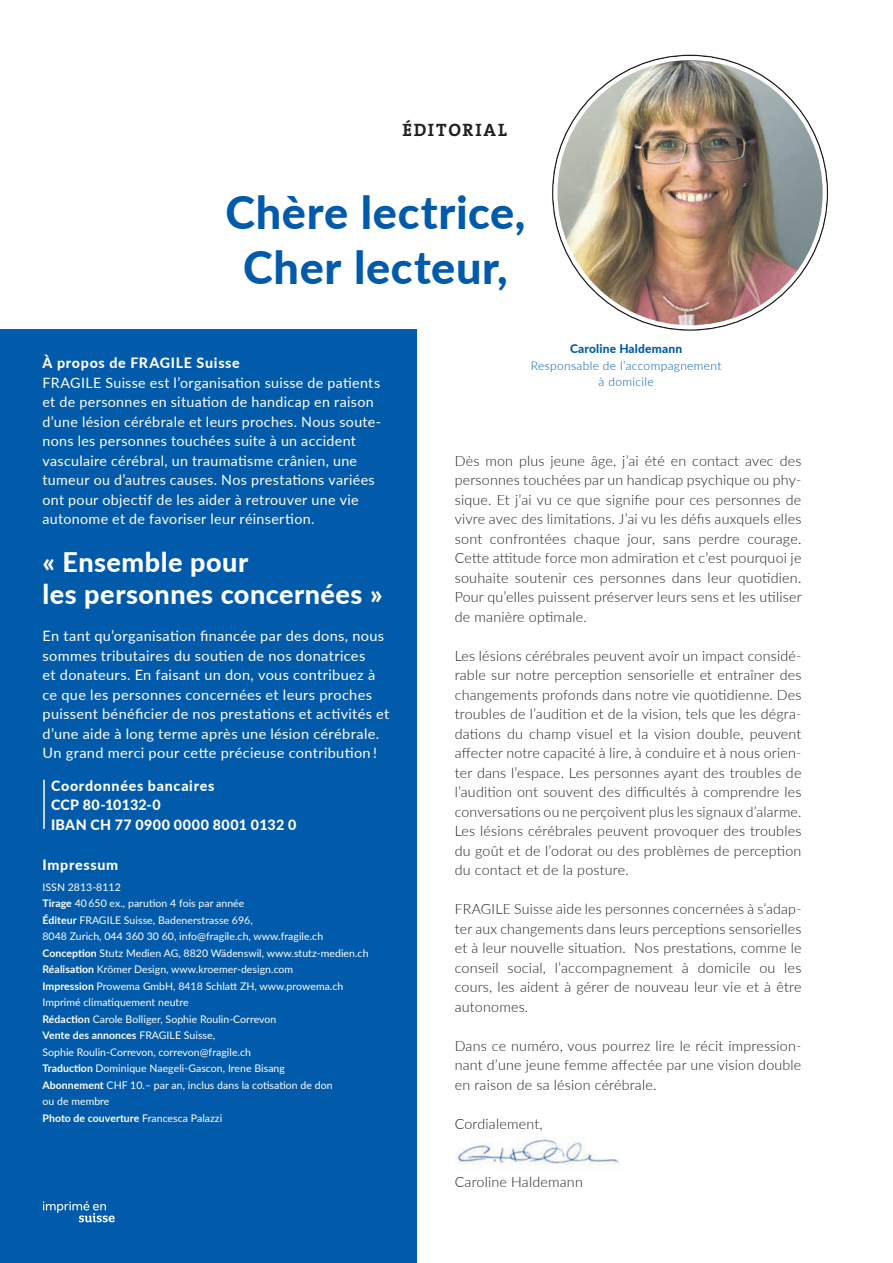
<style>
.page{position:relative;width:893px;height:1263px;background:#fff}
.page>*{position:absolute;margin:0;border:0;box-sizing:border-box;transform-origin:0 0}
.t1{font:800 45px/55.5px "Lato";letter-spacing:.015em;color:#015aaa;text-align:center}
.t2{font:800 27px/31.5px "Lato";letter-spacing:.02em;color:#fff}
.t3{font:700 18px "The Serif";letter-spacing:.1em;color:#231f20}
.t4{font:300 14.25px/19.5px "Lato";letter-spacing:.015em;color:#231f20;text-align:justify}
.t5{font:14.25px/19.5px "Lato";letter-spacing:.025em;color:#fff}
.t6{font:800 14.25px/19.5px "Lato";letter-spacing:.05em;color:#fff}
.t7{font:300 12px/16.5px "Lato";letter-spacing:.03em;color:#015aaa;text-align:center}
.t8{font:800 12px "Lato";letter-spacing:.015em;color:#015aaa}
.t9{font:10.5px/16.5px "Lato";letter-spacing:.005em;color:#fff}
.s1{font-weight:700}
</style>
<div class="page">
<div style="left:0;top:329px;width:417px;height:934px;background:#015aaa"></div>
<img style="left:555px;top:58px;width:270px;height:269px;border-radius:135px">
<svg style="left:43px;top:1201px;width:72px;height:21px"></svg>
<hr style="left:43px;top:780px;width:2px;height:49px;background:#fff">
<img style="left:457px;top:1139px;width:163px;height:26px">
<p class="t3" style="left:402px;top:114px;width:106px">ÉDITORIAL</p>
<h1 class="t1" style="left:225px;top:183px;width:302px">Chère lectrice,<br>Cher lecteur,</h1>
<p class="t6" style="left:43px;top:353px;width:199px">À propos de FRAGILE Suisse</p>
<p class="t5" style="left:43px;top:372px;width:340px">FRAGILE Suisse est l’organisation suisse de patients et de personnes en situation de handicap en raison d’une lésion cérébrale et leurs proches. Nous soute&shy;nons les personnes touchées suite à un accident vasculaire cérébral, un traumatisme crânien, une tumeur ou d’autres causes. Nos prestations variées ont pour objectif de les aider à retrouver une vie autonome et de favoriser leur réinsertion.</p>
<h2 class="t2" style="left:43px;top:545px;width:342px">« Ensemble pour<br>les personnes concernées »</h2>
<p class="t5" style="left:43px;top:626px;width:348px">En tant qu’organisation financée par des dons, nous sommes tributaires du soutien de nos donatrices<br>et donateurs. En faisant un don, vous contribuez à ce que les personnes concernées et leurs proches puissent bénéficier de nos prestations et activités et d’une aide à long terme après une lésion cérébrale.<br>Un grand merci pour cette précieuse contribution !</p>
<p class="t6" style="left:51px;top:775px;width:247px">Coordonnées bancaires<br>CCP 80-10132-0<br>IBAN CH 77 0900 0000 8001 0132 0</p>
<p class="t6" style="left:43px;top:854px;width:77px">Impressum</p>
<p class="t9" style="left:43px;top:878px;width:327px">ISSN 2813-8112<br><span class="s1">Tirage</span> 40 650 ex., parution 4 fois par année<br><span class="s1">Éditeur</span> FRAGILE Suisse, Badenerstrasse 696,<br>8048 Zurich, 044 360 30 60, info@fragile.ch, www.fragile.ch <span class="s1">Conception</span> Stutz Medien AG, 8820 Wädenswil, www.stutz-medien.ch <span class="s1">Réalisation</span> Krömer Design, www.kroemer-design.com<br><span class="s1">Impression</span> Prowema GmbH, 8418 Schlatt ZH, www.prowema.ch Imprimé climatiquement neutre<br><span class="s1">Rédaction</span> Carole Bolliger, Sophie Roulin-Correvon<br><span class="s1">Vente des annonces</span> FRAGILE Suisse,<br>Sophie Roulin-Correvon, correvon@fragile.ch<br><span class="s1">Traduction</span> Dominique Naegeli-Gascon, Irene Bisang<br><span class="s1">Abonnement</span> CHF 10.– par an, inclus dans la cotisation de don<br>ou de membre<br><span class="s1">Photo de couverture</span> Francesca Palazzi</p>
<p class="t8" style="left:570px;top:340px;width:114px">Caroline Haldemann</p>
<p class="t7" style="left:531px;top:357px;width:192px">Responsable de l’accompagnement à domicile</p>
<p class="t4" style="left:455px;top:450px;width:348px">Dès mon plus jeune âge, j’ai été en contact avec des personnes touchées par un handicap psychique ou phy&shy;sique. Et j’ai vu ce que signifie pour ces personnes de vivre avec des limitations. J’ai vu les défis auxquels elles sont confrontées chaque jour, sans perdre courage.<br>Cette attitude force mon admiration et c’est pourquoi je souhaite soutenir ces personnes dans leur quotidien.<br>Pour qu’elles puissent préserver leurs sens et les utiliser de manière optimale.</p>
<p class="t4" style="left:455px;top:645px;width:348px">Les lésions cérébrales peuvent avoir un impact considé&shy;rable sur notre perception sensorielle et entraîner des changements profonds dans notre vie quotidienne. Des troubles de l’audition et de la vision, tels que les dégra&shy;dations du champ visuel et la vision double, peuvent affecter notre capacité à lire, à conduire et à nous orien&shy;ter dans l’espace. Les personnes ayant des troubles de l’audition ont souvent des difficultés à comprendre les conversations ou ne perçoivent plus les signaux d’alarme.<br>Les lésions cérébrales peuvent provoquer des troubles du goût et de l’odorat ou des problèmes de perception du contact et de la posture.</p>
<p class="t4" style="left:455px;top:899px;width:348px">FRAGILE Suisse aide les personnes concernées à s’adap&shy;ter aux changements dans leurs perceptions sensorielles et à leur nouvelle situation. Nos prestations, comme le conseil social, l’accompagnement à domicile ou les cours, les aident à gérer de nouveau leur vie et à être autonomes.</p>
<p class="t4" style="left:455px;top:1035px;width:348px">Dans ce numéro, vous pourrez lire le récit impression&shy;nant d’une jeune femme affectée par une vision double en raison de sa lésion cérébrale.</p>
<p class="t4" style="left:455px;top:1113px;width:89px">Cordialement,</p>
<p class="t4" style="left:455px;top:1172px;width:130px">Caroline Haldemann</p>
</div>
